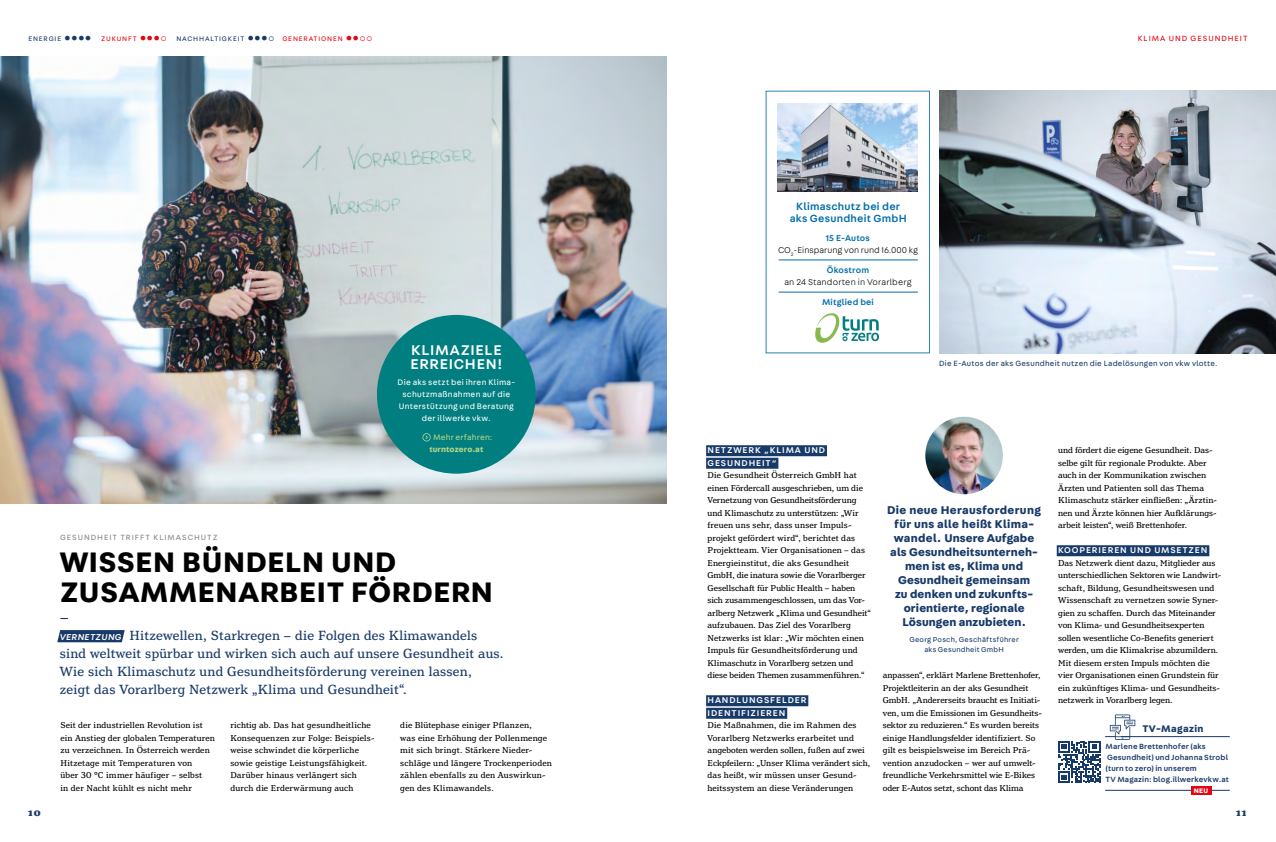
<style>
.page{position:relative;width:1276px;height:842px;background:#fff}
.page>*{position:absolute;margin:0;border:0;box-sizing:border-box;transform-origin:0 0}
.t1{font:700 30px/30px "Fabriga";letter-spacing:.025em;color:#000}
.t2{font:500 15px/14px "Fabriga";letter-spacing:.05em;color:#fff}
.t3{font:14px/18px "Henriette";letter-spacing:.02em;color:#183a68}
.t4{font:700 12px/14px "Fabriga";letter-spacing:.01em;color:#183a68;text-align:center}
.t5{font:500 12px "Fabriga";color:#183a68}
.t6{font:500 11px/12px "Fabriga";letter-spacing:.02em;color:#006ea9;text-align:center}
.t7{font:800 11px "Henriette";color:#183a68}
.t8{font:700 10.2px "Fabriga";letter-spacing:.035em;color:#183a68}
.t9{font:9px/12.5px "Henriette";letter-spacing:.015em;color:#000}
.t10{font:500 9px/12.5px "Fabriga";letter-spacing:.1em;color:#fff}
.t11{font:300 9px/12px "Fabriga";color:#000;text-align:center}
.t12{font:300 9px "Fabriga";letter-spacing:.02em;color:#000}
.t13{font:500 9px "Fabriga";letter-spacing:.02em;color:#006ea9}
.t14{font:8.5px/12px "Fabriga";letter-spacing:.035em;color:#fff;text-align:center}
.t15{font:8.5px "Fabriga";letter-spacing:.015em;color:#b6d484}
.t16{font:700 8.5px "Fabriga";letter-spacing:.01em;color:#b6d484}
.t17{font:500 8px/11px "Fabriga";letter-spacing:.015em;color:#183a68}
.t18{font:8px "Fabriga";letter-spacing:.03em;color:#183a68}
.t19{font:8px "Fabriga";letter-spacing:.12em;color:#706f6f}
.t20{font:8px "Fabriga";letter-spacing:.12em;color:#e30613}
.t21{font:7.5px/10px "Fabriga";letter-spacing:.03em;color:#183a68;text-align:center}
.t22{font:7px "Fabriga";letter-spacing:.12em;color:#183a68}
.t23{font:700 7px "Fabriga";color:#fff}
.s1{color:#e30613}
.s2{font-family:"Fabriga";font-weight:500;font-style:italic;font-size:9.1px;color:#fff}
.s3{font-weight:500;color:#006ea9}
</style>
<div class="page">
<img style="left:939px;top:91px;width:337px;height:262px">
<div style="left:706px;top:445px;width:121px;height:11px;background:#183a68"></div>
<div style="left:706px;top:458px;width:72px;height:11px;background:#183a68"></div>
<div style="left:706px;top:695px;width:102px;height:11px;background:#183a68"></div>
<div style="left:706px;top:708px;width:81px;height:11px;background:#183a68"></div>
<div style="left:765px;top:91px;width:165px;height:262px;border:1px solid #006ea9"></div>
<hr style="left:778px;top:292px;width:140px;height:1px;background:#006ea9">
<hr style="left:778px;top:260px;width:140px;height:1px;background:#006ea9">
<img style="left:925px;top:417px;width:78px;height:77px;border-radius:39px">
<svg style="left:57px;top:630px;width:68px;height:12px"></svg>
<svg style="left:815px;top:313px;width:64px;height:30px"></svg>
<img style="left:0;top:57px;width:666px;height:446px">
<div style="left:1056px;top:545px;width:153px;height:11px;background:#183a68"></div>
<div style="left:377px;top:315px;width:159px;height:159px;background:#007e80;border-radius:50%"></div>
<svg style="left:422px;top:433px;width:9px;height:8px"></svg>
<img style="left:778px;top:104px;width:140px;height:87px">
<hr style="left:1121px;top:736px;width:108px;height:1px;background:#183a68">
<svg style="left:1058px;top:714px;width:77px;height:69px"></svg>
<hr style="left:1105px;top:790px;width:124px;height:1px;background:#183a68">
<div style="left:1191px;top:786px;width:20px;height:9px;background:#e30613"></div>
<p class="t22" style="left:28px;top:34px;width:140px">ENERGIE ●●●● <span class="s1">ZUKUNFT</span> <span class="s1">●●●○</span></p>
<p class="t22" style="left:176px;top:34px;width:197px">NACHHALTIGKEIT ●●●○ <span class="s1">GENERATIONEN</span> <span class="s1">●●○○</span></p>
<p class="t20" style="left:1137px;top:33px;width:111px">KLIMA UND GESUNDHEIT</p>
<p class="t6" style="left:790px;top:200px;width:118px">Klimaschutz bei der aks Gesundheit GmbH</p>
<p class="t19" style="left:60px;top:532px;width:159px">GESUNDHEIT TRIFFT KLIMASCHUTZ</p>
<h2 class="t2" style="left:410px;top:342px;width:93px">KLIMAZIELE<br>ERREICHEN!</h2>
<p class="t14" style="left:398px;top:376px;width:119px">Die aks setzt bei ihren Klima&shy;schutzmaßnahmen auf die<br>Unterstützung und Beratung der illwerke vkw.</p>
<p class="t15" style="left:433px;top:432px;width:61px">Mehr erfahren:</p>
<p class="t16" style="left:429px;top:443px;width:55px">turntozero.at</p>
<h1 class="t1" style="left:60px;top:546px;width:434px">WISSEN BÜNDELN UND<br>ZUSAMMENARBEIT FÖRDERN</h1>
<h3 class="t5" style="left:60px;top:609px;width:11px">—</h3>
<p class="t3" style="left:60px;top:626px;width:445px"><span class="s2">VERNETZUNG</span> Hitzewellen, Starkregen – die Folgen des Klimawandels sind weltweit spürbar und wirken sich auch auf unsere Gesundheit aus.<br>Wie sich Klimaschutz und Gesundheitsförderung vereinen lassen, zeigt das Vorarlberg Netzwerk „Klima und Gesundheit“.</p>
<p class="t9" style="left:60px;top:719px;width:156px">Seit der industriellen Revolution ist ein Anstieg der globalen Temperaturen zu verzeichnen. In Österreich werden Hitzetage mit Temperaturen von<br>über 30 °C immer häufiger – selbst<br>in der Nacht kühlt es nicht mehr</p>
<p class="t9" style="left:230px;top:719px;width:146px">richtig ab. Das hat gesundheitliche Konsequenzen zur Folge: Beispiels&shy;weise schwindet die körperliche sowie geistige Leistungsfähigkeit.<br>Darüber hinaus verlängert sich durch die Erderwärmung auch</p>
<p class="t9" style="left:400px;top:719px;width:153px">die Blütephase einiger Pflanzen,<br>was eine Erhöhung der Pollenmenge mit sich bringt. Stärkere Nieder&shy;schläge und längere Trockenperioden zählen ebenfalls zu den Auswirkun&shy;gen des Klimawandels.</p>
<p class="t11" style="left:778px;top:232px;width:141px"><span class="s3">15 E-Autos<br></span>CO<sub>2</sub>-Einsparung von rund 16.000 kg</p>
<p class="t13" style="left:827px;top:264px;width:44px">Ökostrom</p>
<p class="t12" style="left:784px;top:276px;width:129px">an 24 Standorten in Vorarlberg</p>
<p class="t13" style="left:822px;top:296px;width:53px">Mitglied bei</p>
<p class="t18" style="left:939px;top:358px;width:280px">Die E-Autos der aks Gesundheit nutzen die Ladelösungen von vkw vlotte.</p>
<p class="t10" style="left:707px;top:444px;width:119px">NETZWERK „KLIMA UND<br>GESUNDHEIT“</p>
<p class="t9" style="left:707px;top:469px;width:165px">Die Gesundheit Österreich GmbH hat einen Fördercall ausgeschrieben, um die Vernetzung von Gesundheitsförderung und Klimaschutz zu unterstützen: „Wir freuen uns sehr, dass unser Impuls&shy;projekt gefördert wird“, berichtet das Projektteam. Vier Organisationen – das Energieinstitut, die aks Gesundheit GmbH, die inatura sowie die Vorarlberger Gesellschaft für Public Health – haben sich zusammengeschlossen, um das Vor&shy;arlberg Netzwerk „Klima und Gesundheit“ aufzubauen. Das Ziel des Vorarlberg Netzwerks ist klar: „Wir möchten einen Impuls für Gesundheitsförderung und Klimaschutz in Vorarlberg setzen und diese beiden Themen zusammenführen.“</p>
<p class="t10" style="left:707px;top:694px;width:100px">HANDLUNGSFELDER<br>IDENTIFIZIEREN</p>
<p class="t9" style="left:707px;top:719px;width:164px">Die Maßnahmen, die im Rahmen des Vorarlberg Netzwerks erarbeitet und angeboten werden sollen, fußen auf zwei Eckpfeilern: „Unser Klima verändert sich, das heißt, wir müssen unser Gesund&shy;heitssystem an diese Veränderungen</p>
<h3 class="t4" style="left:887px;top:503px;width:155px">Die neue Herausforderung für uns alle heißt Klima&shy;wandel. Unsere Aufgabe als Gesundheitsunterneh&shy;men ist es, Klima und<br>Gesundheit gemeinsam<br>zu denken und zukunfts&shy;orientierte, regionale<br>Lösungen anzubieten.</h3>
<p class="t21" style="left:909px;top:634px;width:111px">Georg Posch, Geschäftsführer aks Gesundheit GmbH</p>
<p class="t9" style="left:882px;top:669px;width:161px">anpassen“, erklärt Marlene Brettenhofer, Projektleiterin an der aks Gesundheit GmbH. „Andererseits braucht es Initiati&shy;ven, um die Emissionen im Gesundheits&shy;sektor zu reduzieren.“ Es wurden bereits einige Handlungsfelder identifiziert. So gilt es beispielsweise im Bereich Prä&shy;vention anzudocken – wer auf umwelt&shy;freundliche Verkehrsmittel wie E-Bikes oder E-Autos setzt, schont das Klima</p>
<p class="t9" style="left:1058px;top:444px;width:160px">und fördert die eigene Gesundheit. Das&shy;selbe gilt für regionale Produkte. Aber auch in der Kommunikation zwischen Ärzten und Patienten soll das Thema Klimaschutz stärker einfließen: „Ärztin&shy;nen und Ärzte können hier Aufklärungs&shy;arbeit leisten“, weiß Brettenhofer.</p>
<p class="t10" style="left:1058px;top:544px;width:151px">KOOPERIEREN UND UMSETZEN</p>
<p class="t9" style="left:1058px;top:557px;width:164px">Das Netzwerk dient dazu, Mitglieder aus unterschiedlichen Sektoren wie Landwirt&shy;schaft, Bildung, Gesundheitswesen und Wissenschaft zu vernetzen sowie Syner&shy;gien zu schaffen. Durch das Miteinander von Klima- und Gesundheitsexperten sollen wesentliche Co-Benefits generiert werden, um die Klimakrise abzumildern.<br>Mit diesem ersten Impuls möchten die vier Organisationen einen Grundstein für ein zukünftiges Klima- und Gesundheits&shy;netzwerk in Vorarlberg legen.</p>
<p class="t8" style="left:1142px;top:722px;width:62px">TV-Magazin</p>
<p class="t17" style="left:1105px;top:741px;width:125px">Marlene Brettenhofer (aks<br>Gesundheit) und Johanna Strobl (turn to zero) in unserem<br>TV Magazin: blog.illwerkevkw.at</p>
<p class="t23" style="left:1194px;top:786px;width:16px">NEU</p>
<p class="t7" style="left:28px;top:806px;width:14px">10</p>
<p class="t7" style="left:1236px;top:806px;width:12px">11</p>
</div>
